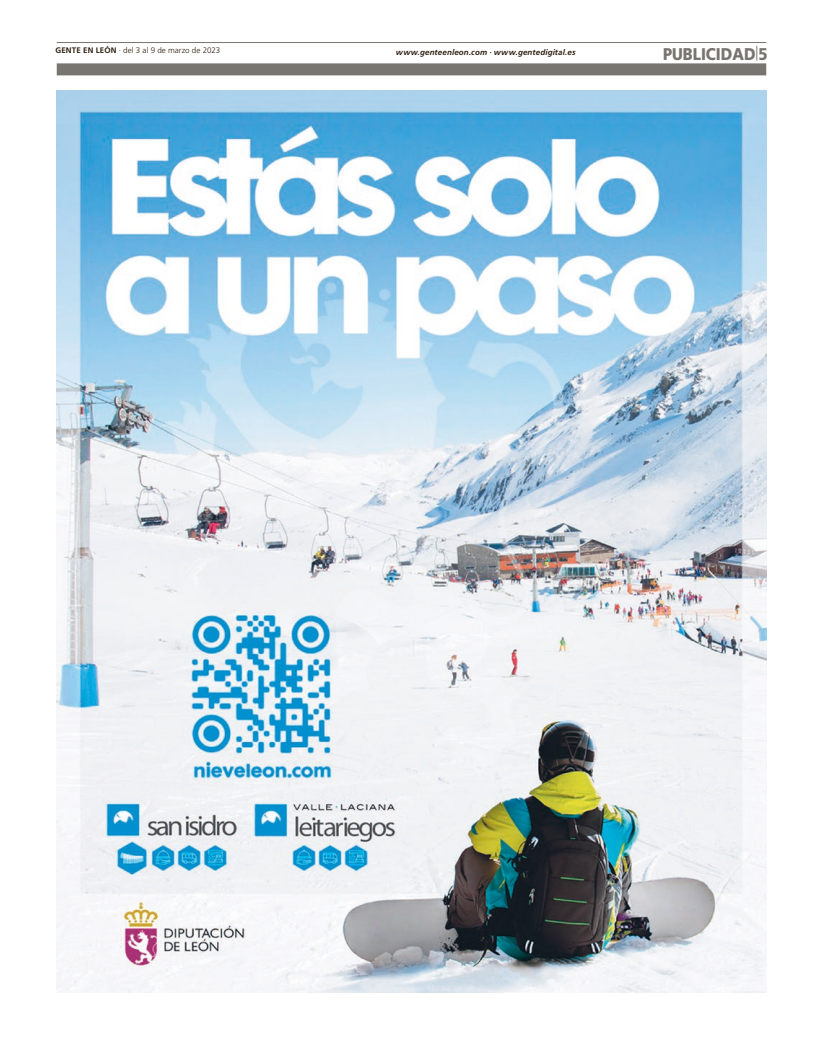
<style>
.page{position:relative;width:823px;height:1049px;background:#fff}
.page>*{position:absolute;margin:0;border:0;box-sizing:border-box;transform-origin:0 0}
.t1{font:900 17px "Frutiger LT Std";color:#787470;scale:.88 1}
.t2{font:italic 700 8px "Frutiger LT Std";letter-spacing:.015em;color:#2d1e10}
.t3{font:300 8px "Frutiger LT Std";letter-spacing:.005em;color:#2d1e10}
.s1{font-weight:700}
</style>
<div class="page">
<hr style="left:57px;top:42px;width:708px;height:1px;background:#787470">
<div style="left:57px;top:63px;width:708px;height:12px;background:#787470"></div>
<img style="left:57px;top:91px;width:708px;height:901px">
<p class="t3" style="left:55px;top:46px;width:166px"><span class="s1">GENTE EN LEÓN</span> · del 3 al 9 de marzo de 2023</p>
<p class="t2" style="left:396px;top:48px;width:181px">www.genteenleon.com · www.gentedigital.es</p>
<h1 class="t1" style="left:662px;top:44px;width:120px">PUBLICIDAD<sup>|</sup>5</h1>
</div>
